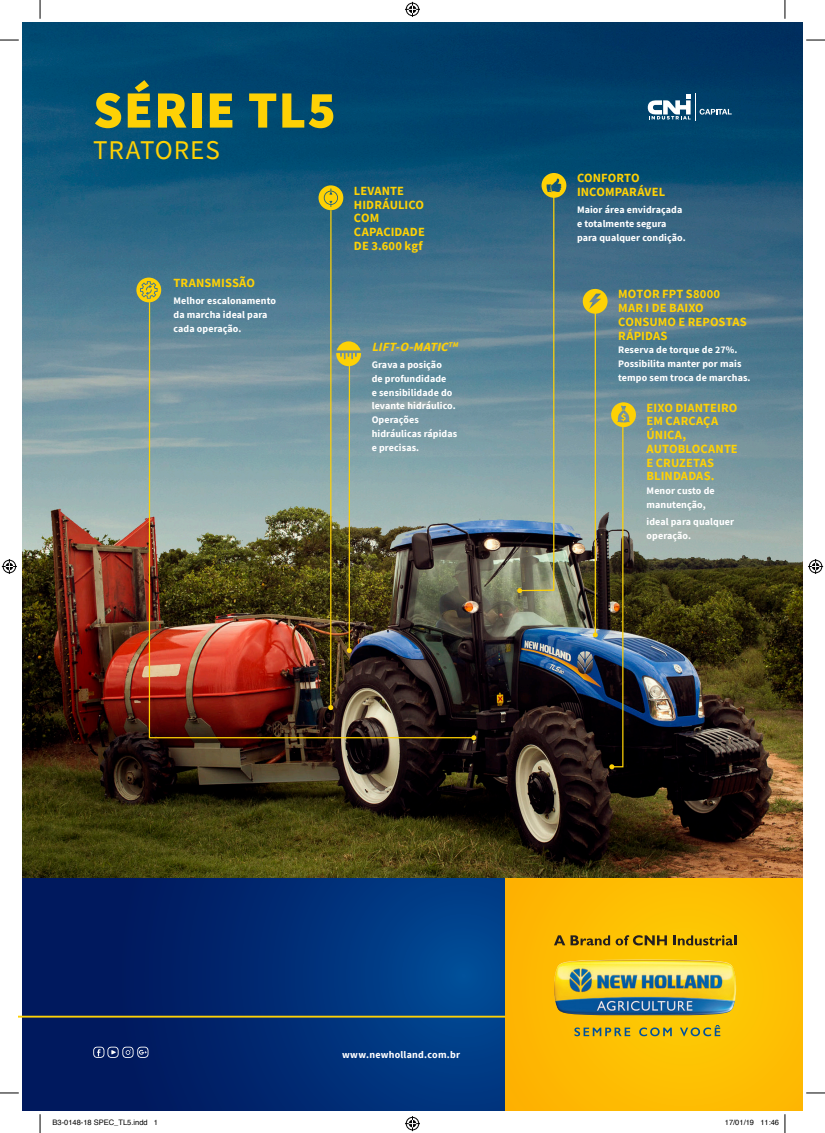
<style>
.page{position:relative;width:825px;height:1133px;background:#fff}
.page>*{position:absolute;margin:0;border:0;box-sizing:border-box;transform-origin:0 0}
.t1{font:900 52.5px "Source Sans Pro";letter-spacing:.02em;color:#fed105}
.t2{font:27px "Source Sans Pro";letter-spacing:.035em;color:#fed105}
.t3{font:700 12.5px/13.8px "Source Sans Pro";letter-spacing:.005em;color:#fed105}
.t4{font:italic 700 12.5px "Source Sans Pro";color:#fed105}
.t5{font:700 10px/13.8px "Source Sans Pro";letter-spacing:.01em;color:#fff}
.t6{font:7.5px "Helvetica";color:#000}
</style>
<div class="page">
<img style="left:22px;top:22px;width:780px;height:856px">
<hr style="left:594px;top:312px;width:1px;height:323px;background:#fed105">
<svg style="left:592px;top:632px;width:5px;height:5px"></svg>
<img style="left:609px;top:402px;width:26px;height:367px">
<img style="left:148px;top:301px;width:327px;height:438px">
<svg style="left:471px;top:735px;width:5px;height:5px"></svg>
<hr style="left:348px;top:364px;width:2px;height:286px;background:#fed105">
<svg style="left:346px;top:648px;width:5px;height:5px"></svg>
<hr style="left:330px;top:210px;width:1px;height:497px;background:#fed105">
<svg style="left:328px;top:705px;width:5px;height:5px"></svg>
<svg style="left:517px;top:173px;width:49px;height:420px;background:#658488"></svg>
<svg style="left:318px;top:185px;width:25px;height:25px"></svg>
<svg style="left:336px;top:341px;width:25px;height:25px"></svg>
<svg style="left:136px;top:277px;width:25px;height:25px"></svg>
<div style="left:22px;top:878px;width:483px;height:232px;background:linear-gradient(to right,#015,#004490)"></div>
<hr style="left:19px;top:1015px;width:486px;height:2px;background:#fed105">
<div style="left:505px;top:878px;width:297px;height:232px;background:#febe03"></div>
<svg style="left:647px;top:93px;width:84px;height:28px"></svg>
<svg style="left:93px;top:1046px;width:55px;height:11px"></svg>
<svg style="left:582px;top:289px;width:25px;height:25px"></svg>
<svg style="left:554px;top:935px;width:55px;height:10px"></svg>
<svg style="left:615px;top:935px;width:51px;height:10px"></svg>
<svg style="left:673px;top:935px;width:62px;height:10px"></svg>
<img style="left:554px;top:959px;width:181px;height:56px">
<svg style="left:574px;top:1027px;width:56px;height:9px"></svg>
<svg style="left:639px;top:1027px;width:32px;height:9px"></svg>
<svg style="left:679px;top:1024px;width:41px;height:12px"></svg>
<svg style="left:0;top:39px;width:19px;height:2px"></svg>
<svg style="left:806px;top:39px;width:18px;height:2px"></svg>
<svg style="left:0;top:1092px;width:19px;height:1px"></svg>
<svg style="left:806px;top:1092px;width:18px;height:1px"></svg>
<svg style="left:39px;top:0;width:2px;height:19px"></svg>
<svg style="left:39px;top:1114px;width:2px;height:18px"></svg>
<svg style="left:784px;top:0;width:1px;height:19px"></svg>
<svg style="left:405px;top:2px;width:15px;height:15px"></svg>
<svg style="left:405px;top:1116px;width:15px;height:15px"></svg>
<svg style="left:2px;top:559px;width:15px;height:15px"></svg>
<svg style="left:808px;top:559px;width:14px;height:15px"></svg>
<svg style="left:784px;top:1114px;width:1px;height:18px"></svg>
<h1 class="t1" style="left:93px;top:74px;width:244px">SÉRIE TL5</h1>
<h2 class="t2" style="left:93px;top:133px;width:128px">TRATORES</h2>
<p class="t3" style="left:173px;top:276px;width:83px">TRANSMISSÃO</p>
<p class="t5" style="left:173px;top:294px;width:104px">Melhor escalonamento da marcha ideal para cada operação.</p>
<p class="t3" style="left:354px;top:183px;width:72px">LEVANTE<br>HIDRÁULICO<br>COM<br>CAPACIDADE<br>DE 3.600 kgf</p>
<p class="t4" style="left:371px;top:338px;width:90px">LIFT-O-MATIC<sup>TM</sup></p>
<p class="t5" style="left:371px;top:358px;width:87px">Grava a posição<br>de profundidade<br>e sensibilidade do levante hidráulico.<br>Operações hidráulicas rápidas e precisas.</p>
<p class="t3" style="left:576px;top:171px;width:90px">CONFORTO<br>INCOMPARÁVEL</p>
<p class="t5" style="left:576px;top:203px;width:110px">Maior área envidraçada e totalmente segura para qualquer condição.</p>
<p class="t3" style="left:618px;top:287px;width:130px">MOTOR FPT S8000<br>MAR I DE BAIXO<br>CONSUMO E REPOSTAS<br>RÁPIDAS</p>
<p class="t5" style="left:618px;top:343px;width:134px">Reserva de torque de 27%.<br>Possibilita manter por mais tempo sem troca de marchas.</p>
<p class="t3" style="left:646px;top:400px;width:93px">EIXO DIANTEIRO<br>EM CARCAÇA<br>ÚNICA,<br>AUTOBLOCANTE<br>E CRUZETAS<br>BLINDADAS.</p>
<p class="t5" style="left:646px;top:484px;width:70px">Menor custo de manutenção,</p>
<p class="t5" style="left:646px;top:515px;width:89px">ideal para qualquer operação.</p>
<p class="t5" style="left:342px;top:1047px;width:119px">www.newholland.com.br</p>
<p class="t6" style="left:53px;top:1116px;width:107px">B3-0148-18 SPEC_TL5.indd 1</p>
<p class="t6" style="left:724px;top:1116px;width:56px">17/01/19 11:46</p>
</div>
